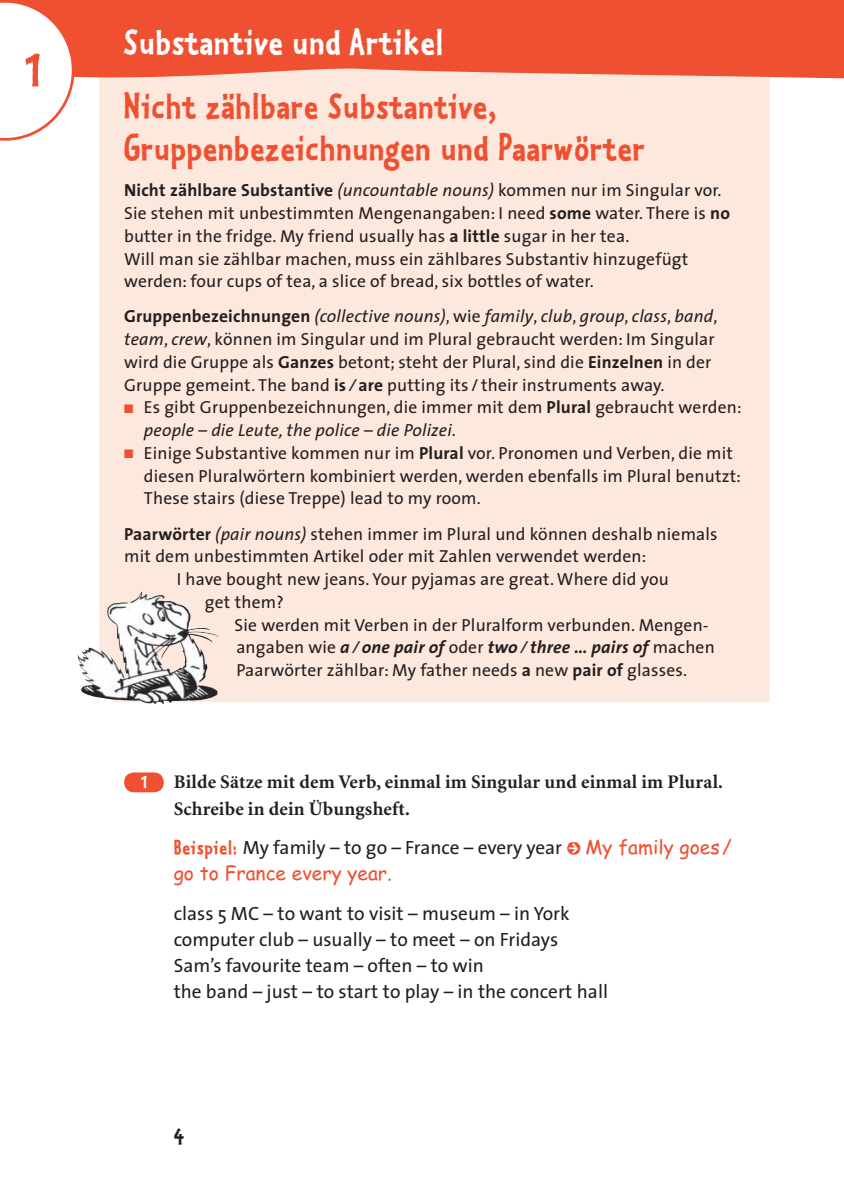
<style>
.page{position:relative;width:844px;height:1191px;background:#fff}
.page>*{position:absolute;margin:0;border:0;box-sizing:border-box;transform-origin:0 0}
.t1{font:56px "Kosmik Bold Three";color:#ef5032}
.t2{font:38.5px/42px "Kosmik Bold Three";letter-spacing:.03em;color:#ef5032}
.t3{font:38.5px "Kosmik Bold Three";letter-spacing:.03em;color:#fff}
.t4{font:24.5px "Kosmik Bold Three";color:#231f20}
.t5{font:21px "Kosmik Bold Three";color:#fff}
.t6{font:19.25px/26.2px "The Sans";color:#231f20}
.t7{font:700 19.25px/26.2px "Minion";letter-spacing:.01em;color:#231f20}
.t8{font:19.25px "Comic Sans MS";color:#ef5032}
.t9{font:17.5px/22.8px "The Sans";letter-spacing:.01em;color:#231f20}
.t10{font:italic 700 17.5px "The Sans";letter-spacing:.01em;color:#231f20}
.s1{font-weight:700}
.s2{font-style:italic}
.s3{color:#ef5032}
.s4{font-weight:400;font-style:normal}
.s5{font-weight:400}
.s6{font-family:"Kosmik Bold Three";font-size:21px;color:#ef5032}
.s7{font-family:"Kosmik Glyphs";font-size:28px;color:#ef5032}
.s8{font-family:"Comic Sans MS";color:#ef5032}
</style>
<div class="page">
<div style="left:99px;top:85px;width:670px;height:617px;background:#fde8dd"></div>
<div style="left:124px;top:772px;width:40px;height:20px;background:#ef5032;border-radius:10px"></div>
<svg style="left:74px;top:0;width:769px;height:85px;fill:#ef5032"></svg>
<svg style="left:0;top:0;width:74px;height:141px"></svg>
<img style="left:107px;top:594px;width:33px;height:85px">
<h1 class="t1" style="left:25px;top:51px;width:17px">1</h1>
<h2 class="t3" style="left:124px;top:30px;width:320px">Substantive und Artikel</h2>
<h2 class="t2" style="left:124px;top:91px;width:522px">Nicht zählbare Substantive,<br>Gruppenbezeichnungen und Paarwörter</h2>
<p class="t9" style="left:124px;top:180px;width:607px"><span class="s1">Nicht zählbare Substantive</span> <span class="s2">(uncountable nouns)</span> kommen nur im Singular vor.<br>Sie stehen mit unbestimmten Mengenangaben: I need <span class="s1">some</span> water. There is <span class="s1">no </span>butter in the fridge. My friend usually has <span class="s1">a little</span> sugar in her tea.<br>Will man sie zählbar machen, muss ein zählbares Substantiv hinzugefügt werden: four cups of tea, a slice of bread, six bottles of water.</p>
<p class="t9" style="left:124px;top:306px;width:594px"><span class="s1">Gruppenbezeichnungen</span> <span class="s2">(collective nouns)</span>, wie <span class="s2">family</span>, <span class="s2">club</span>, <span class="s2">group</span>, <span class="s2">class</span>, <span class="s2">band</span>, <span class="s2">team</span>, <span class="s2">crew</span>, können im Singular und im Plural gebraucht werden: Im Singular wird die Gruppe als <span class="s1">Ganzes</span> betont; steht der Plural, sind die <span class="s1">Einzelnen</span> in der Gruppe gemeint. The band <span class="s1">is</span> <span class="s2">/</span> <span class="s1">are</span> putting its / their instruments away.</p>
<p class="t9" style="left:144px;top:397px;width:599px;text-indent:-20px"><span class="s3">■</span> Es gibt Gruppenbezeichnungen, die immer mit dem <span class="s1">Plural</span> gebraucht werden: <span class="s2">people – die Leute, the police – die Polizei</span>.</p>
<p class="t9" style="left:144px;top:443px;width:598px;text-indent:-20px"><span class="s3">■</span> Einige Substantive kommen nur im <span class="s1">Plural</span> vor. Pronomen und Verben, die mit diesen Pluralwörtern kombiniert werden, werden ebenfalls im Plural benutzt:<br>These stairs (diese Treppe) lead to my room.</p>
<p class="t9" style="left:124px;top:523px;width:595px"><span class="s1">Paarwörter</span> <span class="s2">(pair nouns)</span> stehen immer im Plural und können deshalb niemals</p>
<p class="t9" style="left:124px;top:546px;width:523px">mit dem unbestimmten Artikel oder mit Zahlen verwendet werden:</p>
<p class="t9" style="left:177px;top:569px;width:493px">I have bought new jeans. Your pyjamas are great. Where did you</p>
<p class="t9" style="left:205px;top:592px;width:81px">get them?</p>
<p class="t9" style="left:234px;top:614px;width:475px">Sie werden mit Verben in der Pluralform verbunden. Mengen-</p>
<p class="t10" style="left:236px;top:640px;width:480px"><span class="s4">angaben wie</span> a <span class="s5">/</span> one pair of <span class="s4">oder</span> two <span class="s5">/</span> three … pairs of <span class="s4">machen</span></p>
<p class="t9" style="left:236px;top:660px;width:452px">Paarwörter zählbar: My father needs <span class="s1">a</span> new <span class="s1">pair of</span> glasses.</p>
<p class="t5" style="left:141px;top:775px;width:7px">1</p>
<p class="t7" style="left:174px;top:770px;width:550px">Bilde Sätze mit dem Verb, einmal im Singular und einmal im Plural.<br>Schreibe in dein Übungsheft.</p>
<p class="t6" style="left:174px;top:836px;width:559px"><span class="s6">Beispiel:</span> My family – to go – France – every year <span class="s7">H</span> <span class="s8">My family goes /</span></p>
<p class="t8" style="left:174px;top:865px;width:220px">go to France every year.</p>
<p class="t6" style="left:174px;top:901px;width:435px">class 5 MC – to want to visit – museum – in York computer club – usually – to meet – on Fridays Sam’s favourite team – often – to win<br>the band – just – to start to play – in the concert hall</p>
<h3 class="t4" style="left:174px;top:1127px;width:11px">4</h3>
</div>
